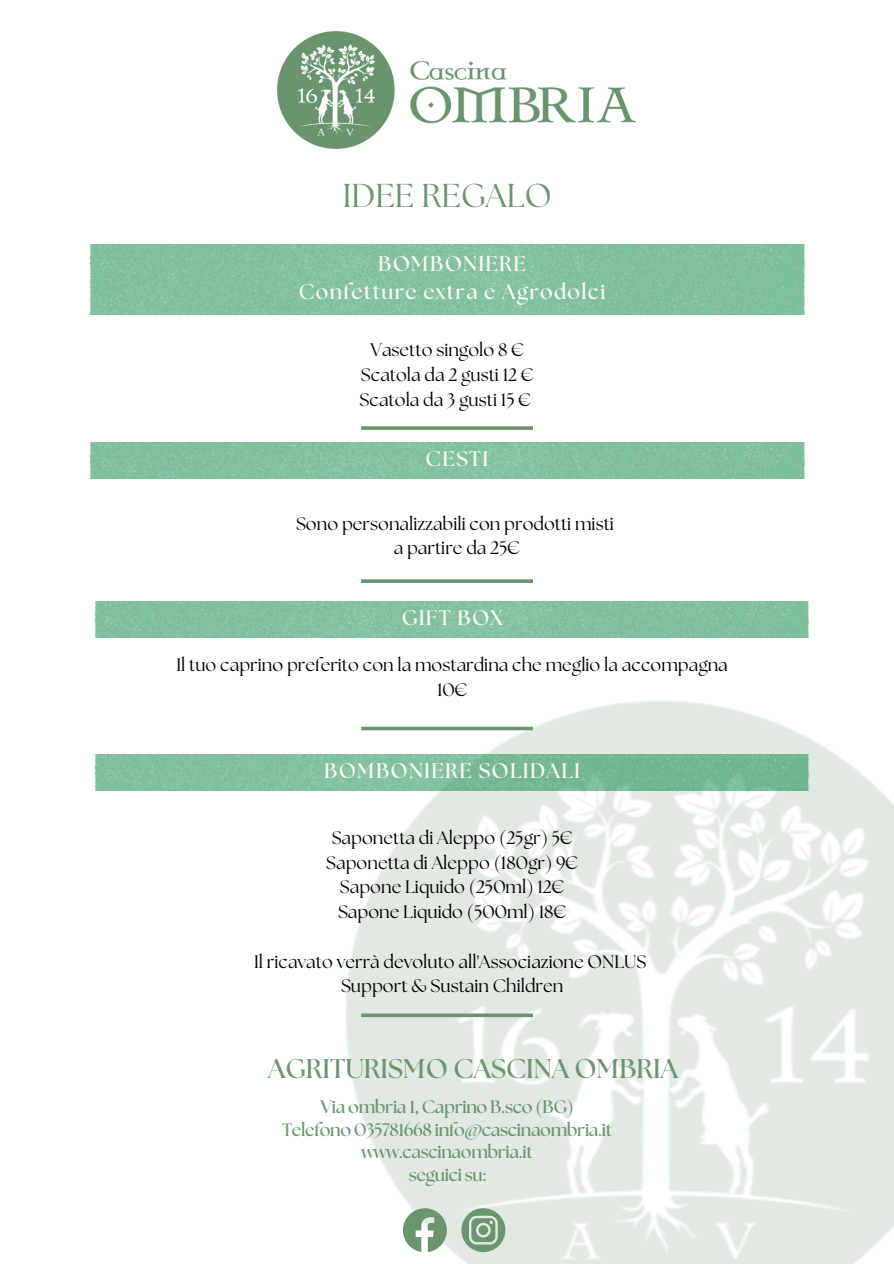
<style>
.page{position:relative;width:894px;height:1264px;background:#fff}
.page>*{position:absolute;margin:0;border:0;box-sizing:border-box;transform-origin:0 0}
.t1{font:33px "The Seasons";color:#6a956f}
.t2{font:700 27px "The Seasons";color:#6a956f}
.t3{font:700 21px "The Seasons";letter-spacing:.06em;color:#fdf9f6}
.t4{font:18px "The Seasons";color:#000}
.t5{font:700 18px "The Seasons";letter-spacing:-.02em;color:#6a956f}
</style>
<div class="page">
<img style="left:410px;top:60px;width:226px;height:64px">
<img style="left:277px;top:31px;width:118px;height:118px">
<img style="left:265px;top:622px;width:628px;height:641px">
<img style="left:89px;top:244px;width:715px;height:70px">
<svg style="left:361px;top:426px;width:172px;height:4px"></svg>
<img style="left:89px;top:442px;width:715px;height:36px">
<img style="left:94px;top:754px;width:715px;height:36px">
<svg style="left:403px;top:1208px;width:44px;height:43px"></svg>
<svg style="left:461px;top:1208px;width:44px;height:44px;background:#98b69c"></svg>
<svg style="left:361px;top:579px;width:172px;height:4px"></svg>
<svg style="left:361px;top:1013px;width:172px;height:4px"></svg>
<img style="left:94px;top:601px;width:715px;height:36px">
<svg style="left:361px;top:726px;width:172px;height:4px"></svg>
<p class="t1" style="left:343px;top:181px;width:210px">IDEE REGALO</p>
<p class="t3" style="left:378px;top:254px;width:149px">BOMBONIERE</p>
<p class="t3" style="left:299px;top:283px;width:308px">Confetture extra e Agrodolci</p>
<p class="t4" style="left:370px;top:342px;width:155px">Vasetto singolo 8 €</p>
<p class="t4" style="left:361px;top:367px;width:174px">Scatola da 2 gusti 12 €</p>
<p class="t4" style="left:359px;top:391px;width:173px">Scatola da 3 gusti 15 €</p>
<p class="t3" style="left:425px;top:449px;width:64px">CESTI</p>
<p class="t4" style="left:296px;top:515px;width:319px">Sono personalizzabili con prodotti misti</p>
<p class="t4" style="left:393px;top:540px;width:128px">a partire da 25€</p>
<p class="t3" style="left:401px;top:608px;width:102px">GIFT BOX</p>
<p class="t4" style="left:176px;top:657px;width:553px">Il tuo caprino preferito con la mostardina che meglio la accompagna</p>
<p class="t4" style="left:437px;top:681px;width:32px">10€</p>
<p class="t3" style="left:324px;top:761px;width:257px">BOMBONIERE SOLIDALI</p>
<p class="t4" style="left:331px;top:829px;width:242px">Saponetta di Aleppo (25gr) 5€</p>
<p class="t4" style="left:326px;top:854px;width:253px">Saponetta di Aleppo (180gr) 9€</p>
<p class="t4" style="left:340px;top:878px;width:226px">Sapone Liquido (250ml) 12€</p>
<p class="t4" style="left:338px;top:903px;width:229px">Sapone Liquido (500ml) 18€</p>
<p class="t4" style="left:254px;top:953px;width:393px">Il ricavato verrà devoluto all'Associazione ONLUS</p>
<p class="t4" style="left:341px;top:978px;width:224px">Support &amp; Sustain Children</p>
<p class="t2" style="left:268px;top:1056px;width:411px">AGRITURISMO CASCINA OMBRIA</p>
<p class="t5" style="left:320px;top:1098px;width:254px">Via ombria 1, Caprino B.sco (BG)</p>
<p class="t5" style="left:282px;top:1121px;width:331px">Telefono 035781668 info@cascinaombria.it</p>
<p class="t5" style="left:361px;top:1143px;width:173px">www.cascinaombria.it</p>
<p class="t5" style="left:408px;top:1166px;width:78px">seguici su:</p>
</div>
